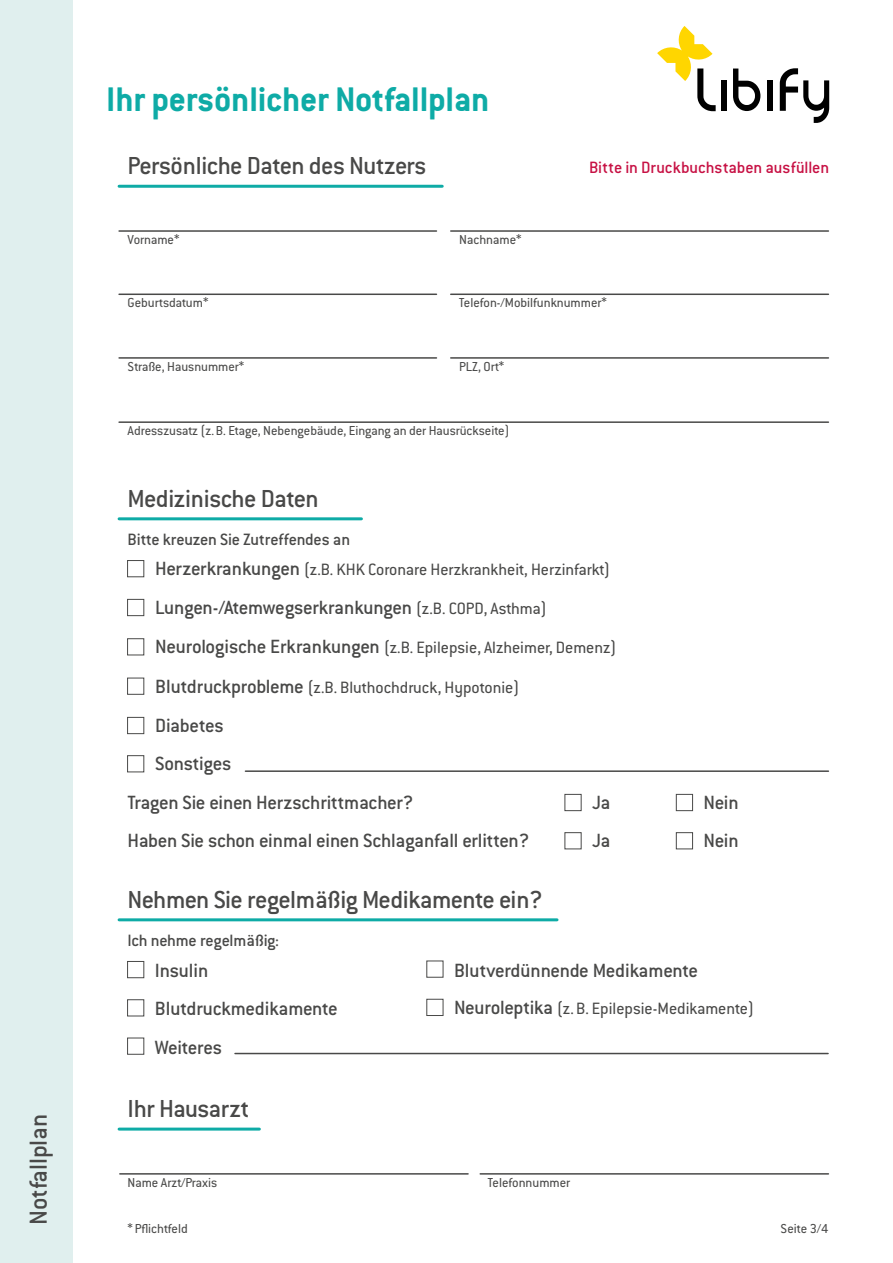
<style>
.page{position:relative;width:893px;height:1263px;background:#fff}
.page>*{position:absolute;margin:0;border:0;box-sizing:border-box;transform-origin:0 0}
.t1{font:700 37.5px "Conduit ITC";letter-spacing:-.005em;color:#0eaba6}
.t2{font:500 27px "Conduit ITC";letter-spacing:-.02em;color:#494948}
.t3{font:500 27px "Conduit ITC";color:#494948}
.t4{font:500 21px/38.2px "Conduit ITC";letter-spacing:-.015em;color:#494948}
.t5{font:18px/39.3px "Conduit ITC";color:#494948}
.t6{font:500 18px "Conduit ITC";letter-spacing:-.01em;color:#494948}
.t7{font:500 18px "Conduit ITC";color:#c71144}
.t8{font:14.25px "Conduit ITC";color:#494948}
.s1{font-weight:500;font-size:21px}
.s2{font-weight:400;font-size:18px}
</style>
<div class="page">
<div style="left:0;top:0;width:72px;height:1263px;background:#e0efee"></div>
<div style="left:721px;top:81px;width:6px;height:30px;background:#000"></div>
<svg style="left:733px;top:69px;width:27px;height:42px"></svg>
<div style="left:767px;top:81px;width:6px;height:30px;background:#000"></div>
<svg style="left:657px;top:26px;width:59px;height:85px"></svg>
<svg style="left:780px;top:68px;width:49px;height:55px"></svg>
<hr style="left:451px;top:230px;width:377px;height:2px;background:#494948">
<hr style="left:119px;top:230px;width:317px;height:2px;background:#494948">
<hr style="left:451px;top:294px;width:377px;height:1px;background:#494948">
<hr style="left:119px;top:294px;width:317px;height:1px;background:#494948">
<hr style="left:119px;top:357px;width:317px;height:2px;background:#494948">
<hr style="left:119px;top:421px;width:709px;height:2px;background:#494948">
<hr style="left:451px;top:357px;width:377px;height:2px;background:#494948">
<hr style="left:119px;top:185px;width:323px;height:3px;background:#0eaba6">
<div style="left:564px;top:794px;width:17px;height:17px;border:1px solid #494948"></div>
<div style="left:676px;top:794px;width:17px;height:17px;border:1px solid #494948"></div>
<div style="left:676px;top:832px;width:17px;height:17px;border:1px solid #494948"></div>
<div style="left:127px;top:560px;width:17px;height:17px;border:1px solid #494948"></div>
<div style="left:127px;top:599px;width:17px;height:17px;border:1px solid #494948"></div>
<div style="left:127px;top:638px;width:17px;height:17px;border:1px solid #494948"></div>
<div style="left:127px;top:678px;width:17px;height:17px;border:1px solid #494948"></div>
<div style="left:127px;top:717px;width:17px;height:17px;border:1px solid #494948"></div>
<hr style="left:245px;top:770px;width:583px;height:2px;background:#494948">
<div style="left:127px;top:755px;width:17px;height:17px;border:1px solid #494948"></div>
<hr style="left:119px;top:517px;width:242px;height:3px;background:#0eaba6">
<div style="left:426px;top:960px;width:17px;height:17px;border:1px solid #494948"></div>
<div style="left:426px;top:999px;width:17px;height:17px;border:1px solid #494948"></div>
<div style="left:127px;top:961px;width:17px;height:17px;border:1px solid #494948"></div>
<div style="left:127px;top:999px;width:17px;height:17px;border:1px solid #494948"></div>
<hr style="left:235px;top:1053px;width:593px;height:1px;background:#494948">
<div style="left:127px;top:1038px;width:17px;height:17px;border:1px solid #494948"></div>
<hr style="left:119px;top:918px;width:438px;height:3px;background:#0eaba6">
<hr style="left:119px;top:1127px;width:140px;height:3px;background:#0eaba6">
<hr style="left:120px;top:1173px;width:348px;height:1px;background:#494948">
<hr style="left:480px;top:1173px;width:348px;height:1px;background:#494948">
<p class="t3" style="left:23px;top:1225px;width:112px;rotate:-90deg">Notfallplan</p>
<h1 class="t1" style="left:106px;top:77px;width:385px">Ihr persönlicher Notfallplan</h1>
<p class="t2" style="left:128px;top:150px;width:300px">Persönliche Daten des Nutzers</p>
<p class="t7" style="left:589px;top:157px;width:242px">Bitte in Druckbuchstaben ausfüllen</p>
<p class="t8" style="left:128px;top:231px;width:53px">Vorname*</p>
<p class="t8" style="left:459px;top:231px;width:64px">Nachname*</p>
<p class="t8" style="left:128px;top:294px;width:82px">Geburtsdatum*</p>
<p class="t8" style="left:459px;top:294px;width:149px">Telefon-/Mobilfunknummer*</p>
<p class="t8" style="left:128px;top:358px;width:118px">Straße, Hausnummer*</p>
<p class="t8" style="left:459px;top:358px;width:47px">PLZ, Ort*</p>
<p class="t8" style="left:128px;top:422px;width:383px">Adresszusatz (z.B. Etage, Nebengebäude, Eingang an der Hausrückseite)</p>
<p class="t2" style="left:128px;top:483px;width:193px">Medizinische Daten</p>
<p class="t6" style="left:128px;top:529px;width:224px">Bitte kreuzen Sie Zutreffendes an</p>
<p class="t5" style="left:155px;top:549px;width:457px"><span class="s1">Herzerkrankungen</span> (z.B. KHK Coronare Herzkrankheit, Herzinfarkt)</p>
<p class="t4" style="left:155px;top:588px;width:393px">Lungen-/Atemwegserkrankungen <span class="s2">(z.B. COPD, Asthma)</span></p>
<p class="t5" style="left:155px;top:628px;width:463px"><span class="s1">Neurologische Erkrankungen</span> (z.B. Epilepsie, Alzheimer, Demenz)<br><span class="s1">Blutdruckprobleme</span> (z.B. Bluthochdruck, Hypotonie)</p>
<p class="t4" style="left:155px;top:706px;width:78px">Diabetes<br>Sonstiges</p>
<p class="t4" style="left:128px;top:783px;width:287px">Tragen Sie einen Herzschrittmacher?</p>
<p class="t4" style="left:592px;top:783px;width:20px">Ja</p>
<p class="t4" style="left:704px;top:783px;width:37px">Nein</p>
<p class="t4" style="left:128px;top:821px;width:404px">Haben Sie schon einmal einen Schlaganfall erlitten?</p>
<p class="t4" style="left:592px;top:821px;width:20px">Ja</p>
<p class="t4" style="left:704px;top:821px;width:37px">Nein</p>
<p class="t2" style="left:128px;top:884px;width:417px">Nehmen Sie regelmäßig Medikamente ein?</p>
<p class="t6" style="left:128px;top:930px;width:153px">Ich nehme regelmäßig:</p>
<p class="t4" style="left:155px;top:951px;width:185px">Insulin<br>Blutdruckmedikamente<br>Weiteres</p>
<p class="t2" style="left:128px;top:1093px;width:123px">Ihr Hausarzt</p>
<p class="t4" style="left:454px;top:951px;width:246px">Blutverdünnende Medikamente</p>
<p class="t5" style="left:454px;top:988px;width:302px"><span class="s1">Neuroleptika</span> (z.B. Epilepsie-Medikamente)</p>
<p class="t8" style="left:128px;top:1174px;width:91px">Name Arzt/Praxis</p>
<p class="t8" style="left:488px;top:1174px;width:84px">Telefonnummer</p>
<p class="t8" style="left:128px;top:1220px;width:62px">* Pflichtfeld</p>
<p class="t8" style="left:781px;top:1220px;width:49px">Seite 3/4</p>
</div>
